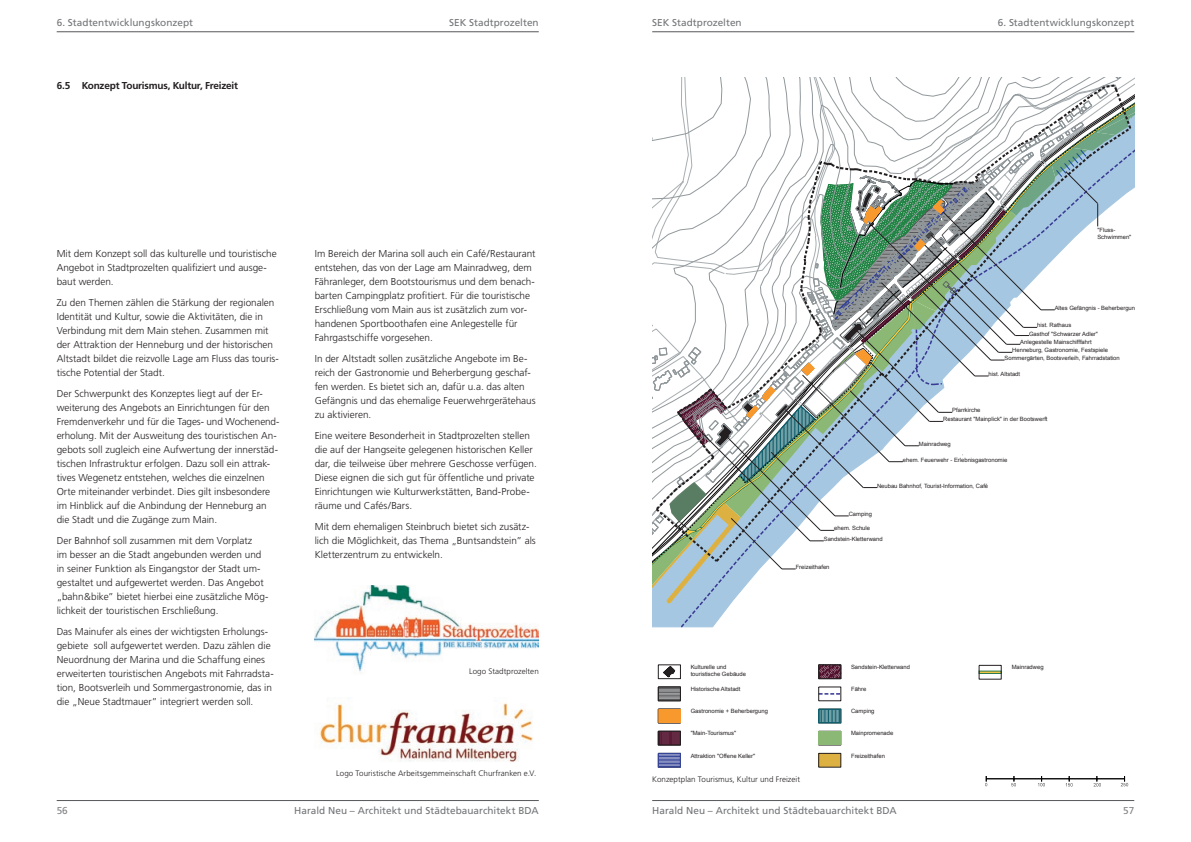
<style>
.page{position:relative;width:1191px;height:842px;background:#fff}
.page>*{position:absolute;margin:0;border:0;box-sizing:border-box;transform-origin:0 0}
.Normal__Web{font:300 10px/14px "Frutiger";color:#231f20}
.t1{font:10px "Frutiger";letter-spacing:.005em;color:#727477}
.überschriften{font:700 10px "Frutiger";letter-spacing:-.025em;color:#231f20}
.t2{font:10px "Frutiger";color:#808285}
.Bildunterschriften_rechts{font:300 8px "Frutiger";letter-spacing:.01em;color:#231f20}
.bildunterschriften_links{font:300 8px "Frutiger";letter-spacing:.005em;color:#231f20}
.t3{font:5.9px/6.8px "Arial";color:#231f20}
</style>
<div class="page">
<hr style="left:57px;top:800px;width:482px;height:1px;background:#57585a">
<hr style="left:57px;top:32px;width:482px;height:1px;background:#57585a">
<hr style="left:652px;top:32px;width:482px;height:1px;background:#57585a">
<svg style="left:652px;top:78px;width:482px;height:549px"></svg>
<svg style="left:658px;top:664px;width:343px;height:103px"></svg>
<hr style="left:986px;top:779px;width:138px;height:1px;background:#000001">
<svg style="left:985px;top:776px;width:2px;height:10px"></svg>
<svg style="left:1011px;top:776px;width:5px;height:10px"></svg>
<svg style="left:1038px;top:776px;width:7px;height:10px"></svg>
<svg style="left:1065px;top:776px;width:7px;height:10px"></svg>
<svg style="left:1093px;top:776px;width:8px;height:10px"></svg>
<svg style="left:1120px;top:776px;width:8px;height:10px"></svg>
<img style="left:316px;top:697px;width:217px;height:65px">
<img style="left:315px;top:585px;width:224px;height:88px">
<p class="t1" style="left:57px;top:16px;width:138px">6. Stadtentwicklungskonzept</p>
<p class="t1" style="left:997px;top:16px;width:138px">6. Stadtentwicklungskonzept</p>
<p class="t1" style="left:449px;top:17px;width:91px">SEK Stadtprozelten</p>
<p class="t1" style="left:652px;top:17px;width:91px">SEK Stadtprozelten</p>
<p class="überschriften" style="left:57px;top:80px;width:183px">6.5 Konzept Tourismus, Kultur, Freizeit</p>
<p class="Normal__Web" style="left:57px;top:247px;width:221px">Mit dem Konzept soll das kulturelle und touristische<br>Angebot in Stadtprozelten qualifiziert und ausge&shy;baut werden.</p>
<p class="Normal__Web" style="left:57px;top:296px;width:224px">Zu den Themen zählen die Stärkung der regionalen Identität und Kultur, sowie die Aktivitäten, die in Verbindung mit dem Main stehen. Zusammen mit der Attraktion der Henneburg und der historischen Altstadt bildet die reizvolle Lage am Fluss das touris&shy;tische Potential der Stadt.</p>
<p class="Normal__Web" style="left:57px;top:387px;width:224px">Der Schwerpunkt des Konzeptes liegt auf der Er&shy;weiterung des Angebots an Einrichtungen für den Fremdenverkehr und für die Tages- und Wochenend&shy;erholung. Mit der Ausweitung des touristischen An&shy;gebots soll zugleich eine Aufwertung der innerstäd&shy;tischen Infrastruktur erfolgen. Dazu soll ein attrak&shy;tives Wegenetz entstehen, welches die einzelnen Orte miteinander verbindet. Dies gilt insbesondere im Hinblick auf die Anbindung der Henneburg an die Stadt und die Zugänge zum Main.</p>
<p class="Normal__Web" style="left:57px;top:534px;width:213px">Der Bahnhof soll zusammen mit dem Vorplatz<br>im besser an die Stadt angebunden werden und in seiner Funktion als Eingangstor der Stadt um&shy;gestaltet und aufgewertet werden. Das Angebot „bahn&amp;bike” bietet hierbei eine zusätzliche Mög&shy;lichkeit der touristischen Erschließung.</p>
<p class="Normal__Web" style="left:57px;top:625px;width:218px">Das Mainufer als eines der wichtigsten Erholungs&shy;gebiete soll aufgewertet werden. Dazu zählen die Neuordnung der Marina und die Schaffung eines erweiterten touristischen Angebots mit Fahrradsta&shy;tion, Bootsverleih und Sommergastronomie, das in die „Neue Stadtmauer” integriert werden soll.</p>
<p class="Normal__Web" style="left:315px;top:247px;width:222px">Im Bereich der Marina soll auch ein Café/Restaurant entstehen, das von der Lage am Mainradweg, dem Fähranleger, dem Bootstourismus und dem benach&shy;barten Campingplatz profitiert. Für die touristische Erschließung vom Main aus ist zusätzlich zum vor&shy;handenen Sportboothafen eine Anlegestelle für Fahrgastschiffe vorgesehen.</p>
<p class="Normal__Web" style="left:315px;top:352px;width:222px">In der Altstadt sollen zusätzliche Angebote im Be&shy;reich der Gastronomie und Beherbergung geschaf&shy;fen werden. Es bietet sich an, dafür u.a. das alten Gefängnis und das ehemalige Feuerwehrgerätehaus zu aktivieren.</p>
<p class="Normal__Web" style="left:315px;top:429px;width:224px">Eine weitere Besonderheit in Stadtprozelten stellen die auf der Hangseite gelegenen historischen Keller dar, die teilweise über mehrere Geschosse verfügen.<br>Diese eignen die sich gut für öffentliche und private Einrichtungen wie Kulturwerkstätten, Band-Probe&shy;räume und Cafés/Bars.</p>
<p class="Normal__Web" style="left:315px;top:520px;width:223px">Mit dem ehemaligen Steinbruch bietet sich zusätz&shy;lich die Möglichkeit, das Thema „Buntsandstein” als<br>Kletterzentrum zu entwickeln.</p>
<p class="Bildunterschriften_rechts" style="left:469px;top:666px;width:71px">Logo Stadtprozelten</p>
<p class="Bildunterschriften_rechts" style="left:336px;top:768px;width:202px">Logo Touristische Arbeitsgemmeinschaft Churfranken e.V.</p>
<p class="t2" style="left:57px;top:805px;width:13px">56</p>
<p class="t1" style="left:294px;top:805px;width:246px">Harald Neu – Architekt und Städtebauarchitekt BDA</p>
<p class="t3" style="left:1097px;top:227px;width:35px">"Fluss-<br>Schwimmen"</p>
<p class="t3" style="left:1054px;top:304px;width:85px">Altes Gefängnis - Beherbergung</p>
<p class="t3" style="left:1037px;top:322px;width:36px">hist. Rathaus</p>
<p class="t3" style="left:1029px;top:330px;width:70px">Gasthof "Schwarzer Adler"</p>
<p class="t3" style="left:1020px;top:339px;width:73px">Anlegestelle Mainschifffahrt</p>
<p class="t3" style="left:1012px;top:347px;width:97px">Henneburg, Gastronomie, Festspiele</p>
<p class="t3" style="left:1004px;top:355px;width:117px">Sommergärten, Bootsverleih, Fahrradstation</p>
<p class="t3" style="left:988px;top:371px;width:33px">hist. Altstadt</p>
<p class="t3" style="left:952px;top:407px;width:30px">Pfarrkirche</p>
<p class="t3" style="left:943px;top:416px;width:106px">Restaurant "Mainplick" in der Bootswerft</p>
<p class="t3" style="left:919px;top:440px;width:33px">Mainradweg</p>
<p class="t3" style="left:903px;top:456px;width:106px">ehem. Feuerwehr - Erlebnisgastronomie</p>
<p class="t3" style="left:877px;top:482px;width:113px">Neubau Bahnhof, Tourist-Information, Café</p>
<p class="t3" style="left:848px;top:510px;width:25px">Camping</p>
<p class="t3" style="left:834px;top:525px;width:37px">ehem. Schule</p>
<p class="t3" style="left:823px;top:535px;width:60px">Sandstein-Kletterwand</p>
<p class="t3" style="left:795px;top:563px;width:35px">Freizeithafen</p>
<p class="t3" style="left:690px;top:664px;width:57px">Kulturelle und touristische Gebäude</p>
<p class="t3" style="left:690px;top:686px;width:51px">Historische Altstadt</p>
<p class="t3" style="left:690px;top:708px;width:79px">Gastronomie + Beherbergung</p>
<p class="t3" style="left:690px;top:730px;width:47px">"Main-Tourismus"</p>
<p class="t3" style="left:690px;top:752px;width:66px">Attraktion "Offene Keller"</p>
<p class="bildunterschriften_links" style="left:652px;top:775px;width:149px">Konzeptplan Tourismus, Kultur und Freizeit</p>
<p class="t3" style="left:851px;top:664px;width:60px">Sandstein-Kletterwand</p>
<p class="t3" style="left:851px;top:686px;width:17px">Fähre</p>
<p class="t3" style="left:851px;top:708px;width:25px">Camping</p>
<p class="t3" style="left:851px;top:752px;width:35px">Freizeithafen</p>
<p class="t3" style="left:851px;top:730px;width:44px">Mainpromenade</p>
<p class="t3" style="left:1011px;top:664px;width:33px">Mainradweg</p>
<p class="t1" style="left:652px;top:805px;width:246px">Harald Neu – Architekt und Städtebauarchitekt BDA</p>
<p class="t2" style="left:1123px;top:805px;width:13px">57</p>
</div>
